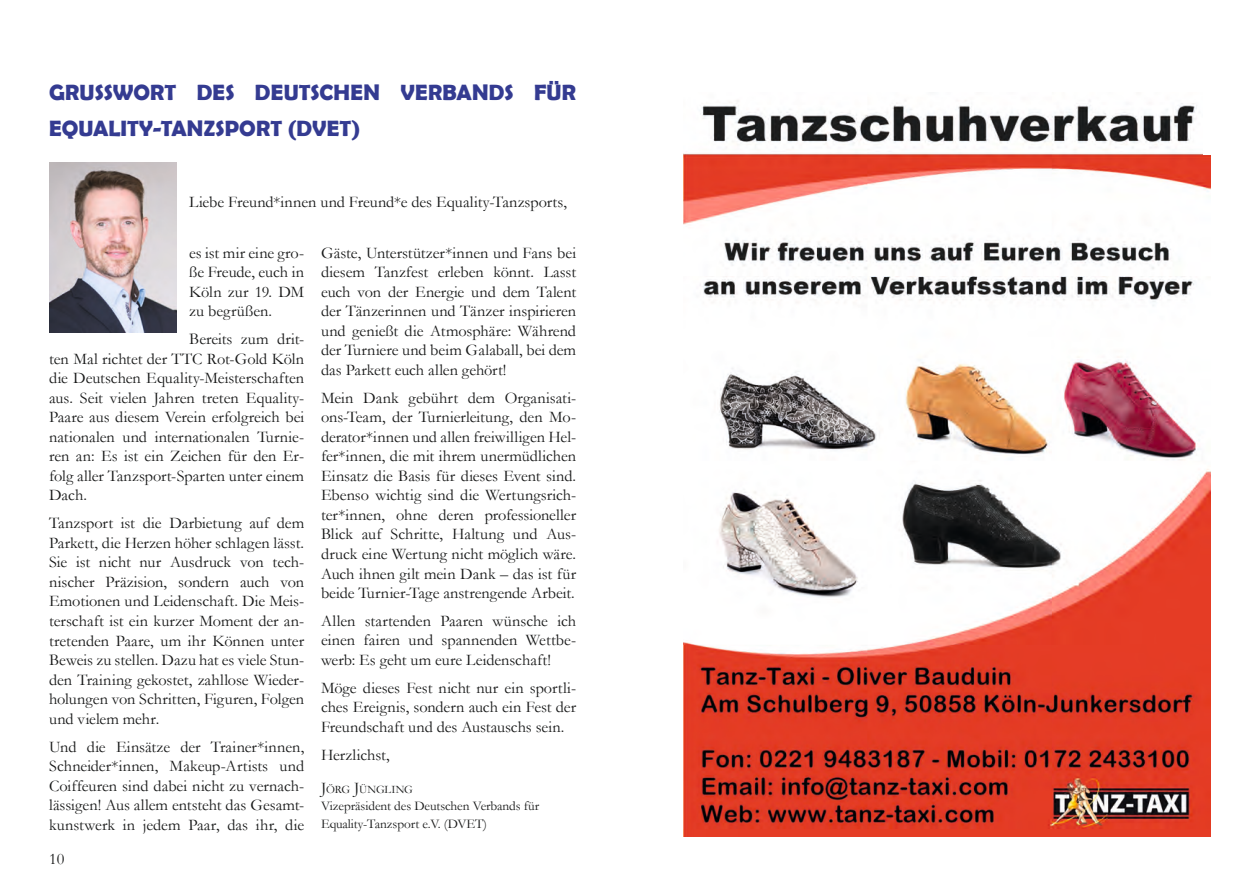
<style>
.page{position:relative;width:1259px;height:893px;background:#fff}
.page>*{position:absolute;margin:0;border:0;box-sizing:border-box;transform-origin:0 0}
.t1{font:700 22.2px/35.5px "Berlin Sans FB Demi";letter-spacing:.005em;color:#343b91}
.t2{font:16.35px/19.5px "Garamond";color:#171818;text-align:justify}
.t3{font:13.35px/17.7px "Garamond";letter-spacing:-.005em;color:#171818}
.t4{font:11.4px "Garamond";letter-spacing:-.015em;color:#171818}
.s1{font-size:16.35px}
</style>
<div class="page">
<img style="left:49px;top:163px;width:128px;height:170px">
<img style="left:683px;top:100px;width:527px;height:737px">
<div style="left:1203px;top:55px;width:16px;height:100px;background:#fff"></div>
<h1 class="t1" style="left:49px;top:74px;width:528px">GRUSSWORT DES DEUTSCHEN VERBANDS FÜR<br>EQUALITY-TANZSPORT (DVET)</h1>
<p class="t2" style="left:189px;top:191px;width:379px">Liebe Freund*innen und Freund*e des Equality-Tanzsports,</p>
<p class="t2" style="left:189px;top:242px;width:116px">es ist mir eine gro&shy;ße Freude, euch in Köln zur 19. DM zu begrüßen.</p>
<p class="t2" style="left:49px;top:329px;width:257px;text-indent:140px">Bereits zum drit&shy;ten Mal richtet der TTC Rot-Gold Köln die Deutschen Equality-Meisterschaften aus. Seit vielen Jahren treten Equality-Paare aus diesem Verein erfolgreich bei nationalen und internationalen Turnie&shy;ren an: Es ist ein Zeichen für den Er&shy;folg aller Tanzsport-Sparten unter einem Dach.</p>
<p class="t2" style="left:49px;top:513px;width:257px">Tanzsport ist die Darbietung auf dem Parkett, die Herzen höher schlagen lässt.<br>Sie ist nicht nur Ausdruck von tech&shy;nischer Präzision, sondern auch von Emotionen und Leidenschaft. Die Meis&shy;terschaft ist ein kurzer Moment der an&shy;tretenden Paare, um ihr Können unter Beweis zu stellen. Dazu hat es viele Stun&shy;den Training gekostet, zahllose Wieder&shy;holungen von Schritten, Figuren, Folgen und vielem mehr.</p>
<p class="t2" style="left:49px;top:736px;width:257px">Und die Einsätze der Trainer*innen, Schneider*innen, Makeup-Artists und Coiffeuren sind dabei nicht zu vernach&shy;lässigen! Aus allem entsteht das Gesamt&shy;kunstwerk in jedem Paar, das ihr, die</p>
<p class="t2" style="left:49px;top:848px;width:17px">10</p>
<p class="t2" style="left:321px;top:242px;width:257px">Gäste, Unterstützer*innen und Fans bei diesem Tanzfest erleben könnt. Lasst euch von der Energie und dem Talent der Tänzerinnen und Tänzer inspirieren und genießt die Atmosphäre: Während der Turniere und beim Galaball, bei dem das Parkett euch allen gehört!</p>
<p class="t2" style="left:321px;top:387px;width:257px">Mein Dank gebührt dem Organisati&shy;ons-Team, der Turnierleitung, den Mo&shy;derator*innen und allen freiwilligen Hel&shy;fer*innen, die mit ihrem unermüdlichen Einsatz die Basis für dieses Event sind.<br>Ebenso wichtig sind die Wertungsrich&shy;ter*innen, ohne deren professioneller Blick auf Schritte, Haltung und Aus&shy;druck eine Wertung nicht möglich wäre.<br>Auch ihnen gilt mein Dank – das ist für beide Turnier-Tage anstrengende Arbeit.</p>
<p class="t2" style="left:321px;top:611px;width:257px">Allen startenden Paaren wünsche ich einen fairen und spannenden Wettbe&shy;werb: Es geht um eure Leidenschaft!</p>
<p class="t2" style="left:321px;top:678px;width:257px">Möge dieses Fest nicht nur ein sportli&shy;ches Ereignis, sondern auch ein Fest der Freundschaft und des Austauschs sein.</p>
<p class="t2" style="left:321px;top:745px;width:70px">Herzlichst,</p>
<p class="t4" style="left:321px;top:781px;width:94px"><span class="s1">J</span>ÖRG <span class="s1">J</span>ÜNGLING</p>
<p class="t3" style="left:321px;top:797px;width:220px">Vizepräsident des Deutschen Verbands für<br>Equality-Tanzsport e.V. (DVET)</p>
</div>
